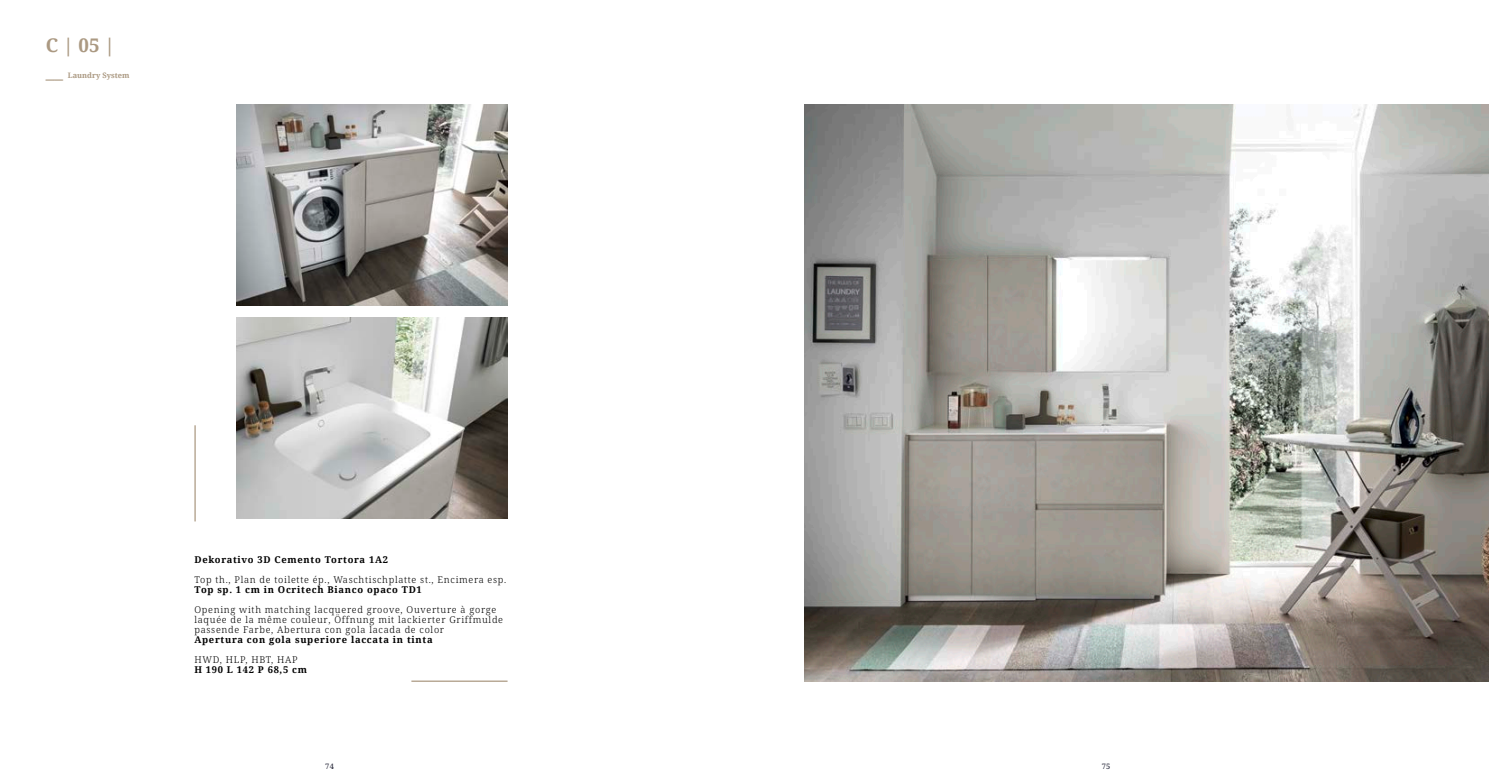
<style>
.page{position:relative;width:1489px;height:780px;background:#fff}
.page>*{position:absolute;margin:0;border:0;box-sizing:border-box;transform-origin:0 0}
.t1{font:700 18.75px/25.8px "Noto Serif";color:#ab9982}
.t2{font:300 9.38px/10px "Noto Serif";letter-spacing:.075em;color:#000}
.t3{font:700 9.38px "Noto Serif";letter-spacing:.075em;color:#000}
.t4{font:700 7.5px "Noto Serif";color:#ab9982}
.t5{font:500 7.5px "Noto Serif";color:#28293b}
</style>
<div class="page">
<img style="left:237px;top:317px;width:270px;height:201px">
<img style="left:237px;top:104px;width:270px;height:201px">
<img style="left:804px;top:104px;width:684px;height:577px">
<hr style="left:194px;top:425px;width:2px;height:96px;background:#ab9982">
<hr style="left:411px;top:680px;width:96px;height:1px;background:#ab9982">
<h1 class="t1" style="left:46px;top:32px;width:71px">C | 05 | __</h1>
<p class="t4" style="left:68px;top:70px;width:63px">Laundry System</p>
<p class="t3" style="left:194px;top:553px;width:195px">Dekorativo 3D Cemento Tortora 1A2</p>
<p class="t2" style="left:194px;top:574px;width:313px">Top th., Plan de toilette ép., Waschtischplatte st., Encimera esp.</p>
<p class="t3" style="left:194px;top:583px;width:229px">Top sp. 1 cm in Ocritech Bianco opaco TD1</p>
<p class="t2" style="left:194px;top:604px;width:310px">Opening with matching lacquered groove, Ouverture à gorge laquée de la même couleur, Öffnung mit lackierter Griffmulde passende Farbe, Abertura con gola lacada de color</p>
<p class="t3" style="left:194px;top:633px;width:240px">Apertura con gola superiore laccata in tinta</p>
<p class="t2" style="left:194px;top:654px;width:105px">HWD, HLP, HBT, HAP</p>
<p class="t3" style="left:194px;top:663px;width:114px">H 190 L 142 P 68,5 cm</p>
<p class="t5" style="left:325px;top:761px;width:10px">74</p>
<p class="t5" style="left:1101px;top:761px;width:10px">75</p>
</div>
